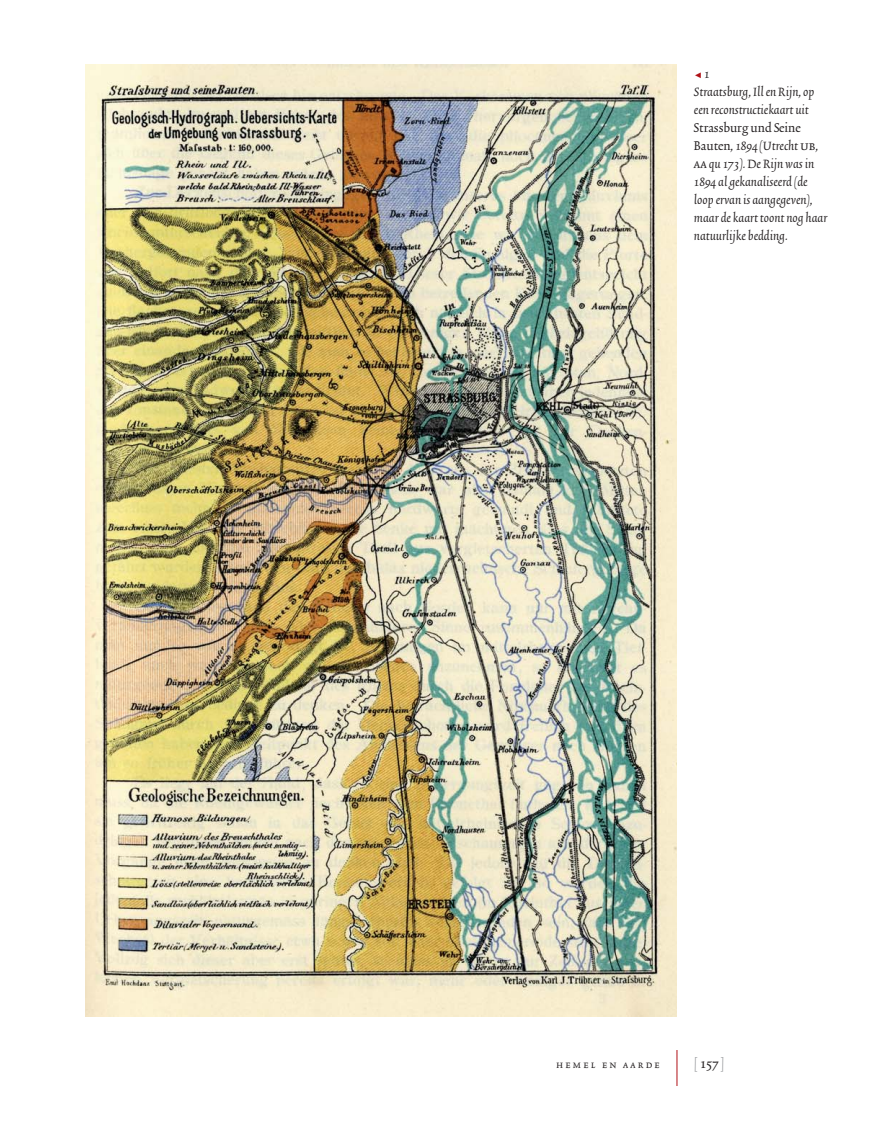
<style>
.page{position:relative;width:893px;height:1127px;background:#fff}
.page>*{position:absolute;margin:0;border:0;box-sizing:border-box;transform-origin:0 0}
.t1{font:16.5px "Trinite No 2 Rom Con";color:#231f20}
.t2{font:italic 15px/18px "Trinite No 2";color:#231f20}
.t3{font:12px "Trinite No 2 Rom Con Exp";letter-spacing:.185em;color:#231f20}
.s1{font-family:"Trinite No 2 Rom Con";font-style:normal}
.s2{font-family:"Trinite No 2 Rom Con Exp";font-style:normal}
.s3{color:#939598}
</style>
<div class="page">
<hr style="left:677px;top:1050px;width:1px;height:36px;background:#b01016">
<img style="left:85px;top:64px;width:592px;height:952px">
<p class="t2" style="left:694px;top:65px;width:135px;text-indent:10px">1<br>Straatsburg, Ill en Rijn, op een reconstructiekaart uit<br><span class="s1">Strassburg und Seine<br>Bauten</span>, 1894 (Utrecht <span class="s2">ub</span>, <span class="s2">aa</span> qu 173). De Rijn was in<br>1894 al gekanaliseerd (de loop ervan is aangegeven), maar de kaart toont nog haar natuurlijke bedding.</p>
<p class="t3" style="left:556px;top:1057px;width:105px">hemel en aarde</p>
<p class="t1" style="left:694px;top:1056px;width:32px"><span class="s3">[</span>157<span class="s3">]</span></p>
</div>
